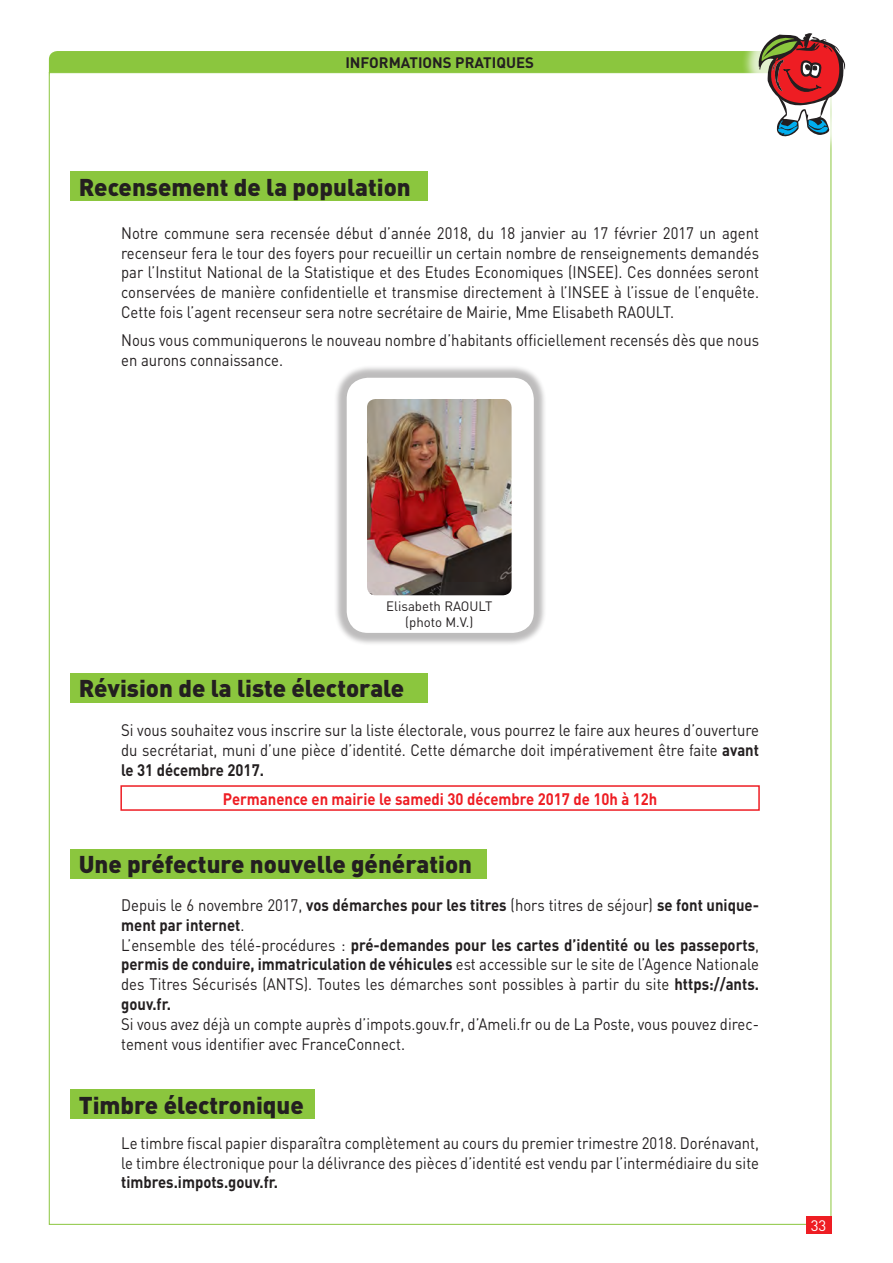
<style>
.page{position:relative;width:893px;height:1263px;background:#fff}
.page>*{position:absolute;margin:0;border:0;box-sizing:border-box;transform-origin:0 0}
.t1{font:900 24px "DIN";color:#231f20}
.t2{font:16.5px/19.8px "DIN";color:#231f20;scale:.9 1}
.t3{font:700 16.5px "DIN";color:#ee1d23;scale:.9 1}
.t4{font:700 16.5px "DIN";color:#231f20;scale:.9 1}
.t5{font:700 15px "DIN";color:#231f20}
.t6{font:15px "DIN";color:#fff}
.t7{font:13.5px/16.2px "DIN";color:#231f20;text-align:center}
.s1{font-weight:700}
</style>
<div class="page">
<div style="left:49px;top:51px;width:782px;height:30px;background:#8bc63e;border-radius:9px"></div>
<div style="left:49px;top:72px;width:782px;height:1153px;background:#fff;border:1px solid #8bc63e"></div>
<div style="left:806px;top:1216px;width:25px;height:17px;background:#ee1d23"></div>
<div style="left:741px;top:16px;width:122px;height:138px;background:#fff"></div>
<svg style="left:758px;top:33px;width:88px;height:107px"></svg>
<div style="left:120px;top:785px;width:640px;height:26px;border:2px solid #ee1d23"></div>
<div style="left:70px;top:171px;width:357px;height:30px;background:#8bc63e"></div>
<div style="left:70px;top:673px;width:357px;height:29px;background:#8bc63e"></div>
<div style="left:70px;top:849px;width:417px;height:30px;background:#8bc63e"></div>
<div style="left:70px;top:1089px;width:245px;height:30px;background:#8bc63e"></div>
<div style="left:334px;top:365px;width:213px;height:281px;background:#231f20;opacity:.3"></div>
<div style="left:347px;top:378px;width:187px;height:255px;background:#fff;border-radius:21px"></div>
<img style="left:367px;top:399px;width:145px;height:196px">
<p class="t5" style="left:345px;top:52px;width:190px">INFORMATIONS PRATIQUES</p>
<h1 class="t1" style="left:79px;top:171px;width:334px">Recensement de la population</h1>
<p class="t2" style="left:121px;top:223px;width:710px;text-align:justify">Notre commune sera recensée début d’année 2018, du 18 janvier au 17 février 2017 un agent recenseur fera le tour des foyers pour recueillir un certain nombre de renseignements demandés par l’Institut National de la Statistique et des Etudes Economiques (INSEE). Ces données seront conservées de manière confidentielle et transmise directement à l’INSEE à l’issue de l’enquête.<br>Cette fois l’agent recenseur sera notre secrétaire de Mairie, Mme Elisabeth RAOULT.</p>
<p class="t2" style="left:121px;top:330px;width:710px">Nous vous communiquerons le nouveau nombre d’habitants officiellement recensés dès que nous en aurons connaissance.</p>
<p class="t7" style="left:386px;top:597px;width:108px">Elisabeth RAOULT (photo M.V.)</p>
<h1 class="t1" style="left:79px;top:672px;width:327px">Révision de la liste électorale</h1>
<p class="t2" style="left:121px;top:720px;width:710px;text-align:justify">Si vous souhaitez vous inscrire sur la liste électorale, vous pourrez le faire aux heures d’ouverture du secrétariat, muni d’une pièce d’identité. Cette démarche doit impérativement être faite <span class="s1">avant le 31 décembre 2017.</span></p>
<p class="t3" style="left:223px;top:788px;width:484px">Permanence en mairie le samedi 30 décembre 2017 de 10h à 12h</p>
<h1 class="t1" style="left:79px;top:849px;width:395px">Une préfecture nouvelle génération</h1>
<p class="t2" style="left:121px;top:895px;width:710px">Depuis le 6 novembre 2017, <span class="s1">vos démarches pour les titres</span> (hors titres de séjour) <span class="s1">se font unique&shy;ment par internet</span>.<br>L’ensemble des télé-procédures : <span class="s1">pré-demandes pour les cartes d’identité ou les passeports</span>, <span class="s1">permis de conduire, immatriculation de véhicules</span> est accessible sur le site de l’Agence Nationale des Titres Sécurisés (ANTS). Toutes les démarches sont possibles à partir du site <span class="s1">https://ants. gouv.fr.</span></p>
<p class="t2" style="left:121px;top:1014px;width:710px">Si vous avez déjà un compte auprès d’impots.gouv.fr, d’Ameli.fr ou de La Poste, vous pouvez direc&shy;tement vous identifier avec FranceConnect.</p>
<h1 class="t1" style="left:79px;top:1089px;width:227px">Timbre électronique</h1>
<p class="t2" style="left:121px;top:1133px;width:710px">Le timbre fiscal papier disparaîtra complètement au cours du premier trimestre 2018. Dorénavant, le timbre électronique pour la délivrance des pièces d’identité est vendu par l’intermédiaire du site</p>
<p class="t4" style="left:121px;top:1172px;width:176px">timbres.impots.gouv.fr.</p>
<p class="t6" style="left:811px;top:1216px;width:17px">33</p>
</div>
